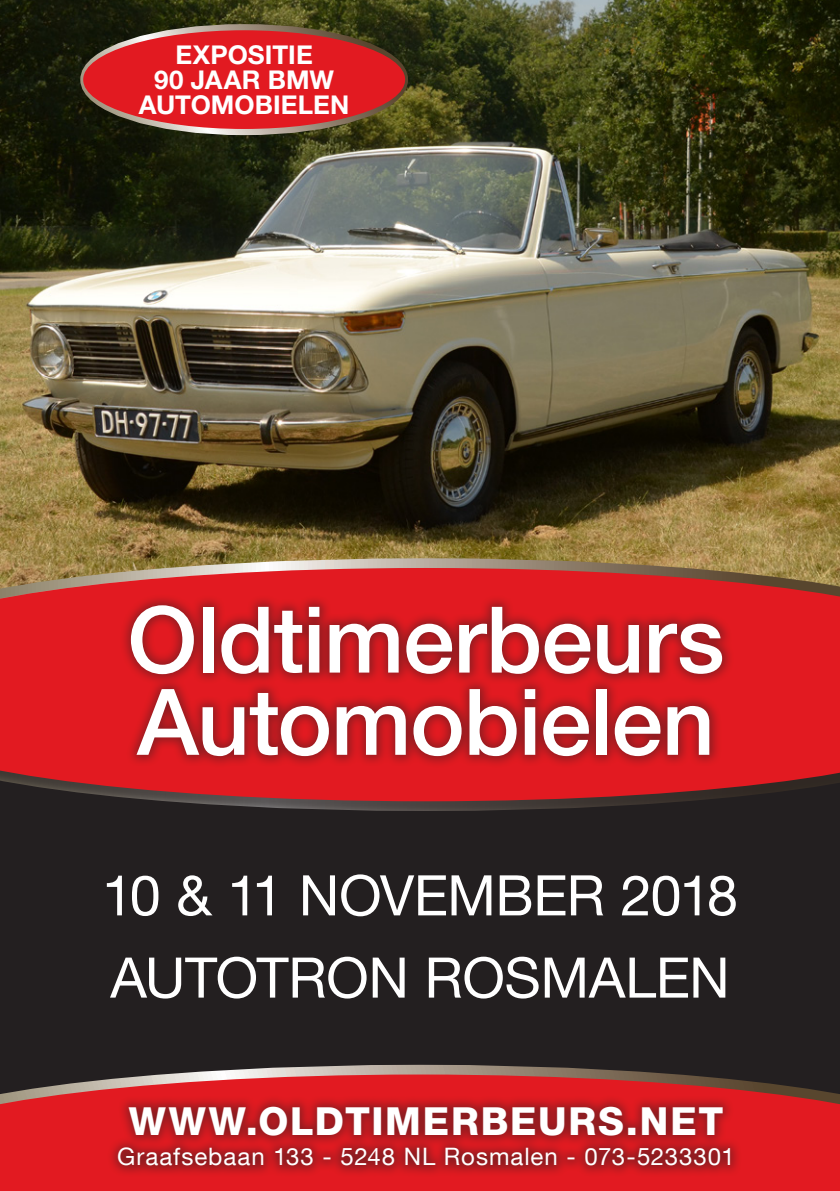
<style>
.page{position:relative;width:840px;height:1191px;background:#fff}
.page>*{position:absolute;margin:0;border:0;box-sizing:border-box;transform-origin:0 0}
.t1{font:500 92px "Helvetica Neue LT Std";letter-spacing:-.01em;color:#fff}
.t2{font:56px "Helvetica Neue LT Std";letter-spacing:-.01em;color:#fff}
.t3{font:800 38.6px "Helvetica Neue LT Com";letter-spacing:.045em;color:#fff}
.t4{font:700 26px "Helvetica Neue LT Std";letter-spacing:.005em;color:#fff}
.t5{font:24px "Helvetica Neue LT Com";letter-spacing:.04em;color:#fff}
</style>
<div class="page">
<div style="left:0;top:0;width:839px;height:1191px;background:#231f20"></div>
<img style="left:0;top:0;width:839px;height:553px">
<svg style="left:169px;top:1064px;width:501px;height:10px"></svg>
<svg style="left:0;top:1074px;width:839px;height:117px;fill:#e21a21"></svg>
<svg style="left:83px;top:27px;width:322px;height:105px"></svg>
<div style="left:80px;top:24px;width:328px;height:111px;border:6px solid #fff;border-radius:50%"></div>
<div style="left:83px;top:30px;width:322px;height:99px;background:#e21a21;border-radius:50%"></div>
<div style="left:107px;top:1094px;width:635px;height:83px;background:#231f20;opacity:.45"></div>
<svg style="left:0;top:553px;width:839px;height:15px"></svg>
<div style="left:0;top:571px;width:839px;height:255px;background:#231f20;opacity:.75"></div>
<svg style="left:0;top:568px;width:839px;height:233px;fill:#e21a21"></svg>
<div style="left:119px;top:593px;width:615px;height:175px;background:#231f20;opacity:.45"></div>
<p class="t4" style="left:175px;top:39px;width:139px">EXPOSITIE</p>
<p class="t4" style="left:154px;top:63px;width:181px">90 JAAR BMW</p>
<p class="t4" style="left:139px;top:88px;width:212px">AUTOMOBIELEN</p>
<p class="t1" style="left:127px;top:585px;width:598px">Oldtimerbeurs</p>
<p class="t1" style="left:137px;top:667px;width:579px">Automobielen</p>
<p class="t2" style="left:102px;top:862px;width:637px">10 &amp; 11 NOVEMBER 2018</p>
<p class="t2" style="left:110px;top:944px;width:620px">AUTOTRON ROSMALEN</p>
<p class="t3" style="left:129px;top:1098px;width:595px">WWW.OLDTIMERBEURS.NET</p>
<p class="t5" style="left:117px;top:1142px;width:619px">Graafsebaan 133 - 5248 NL Rosmalen - 073-5233301</p>
</div>
